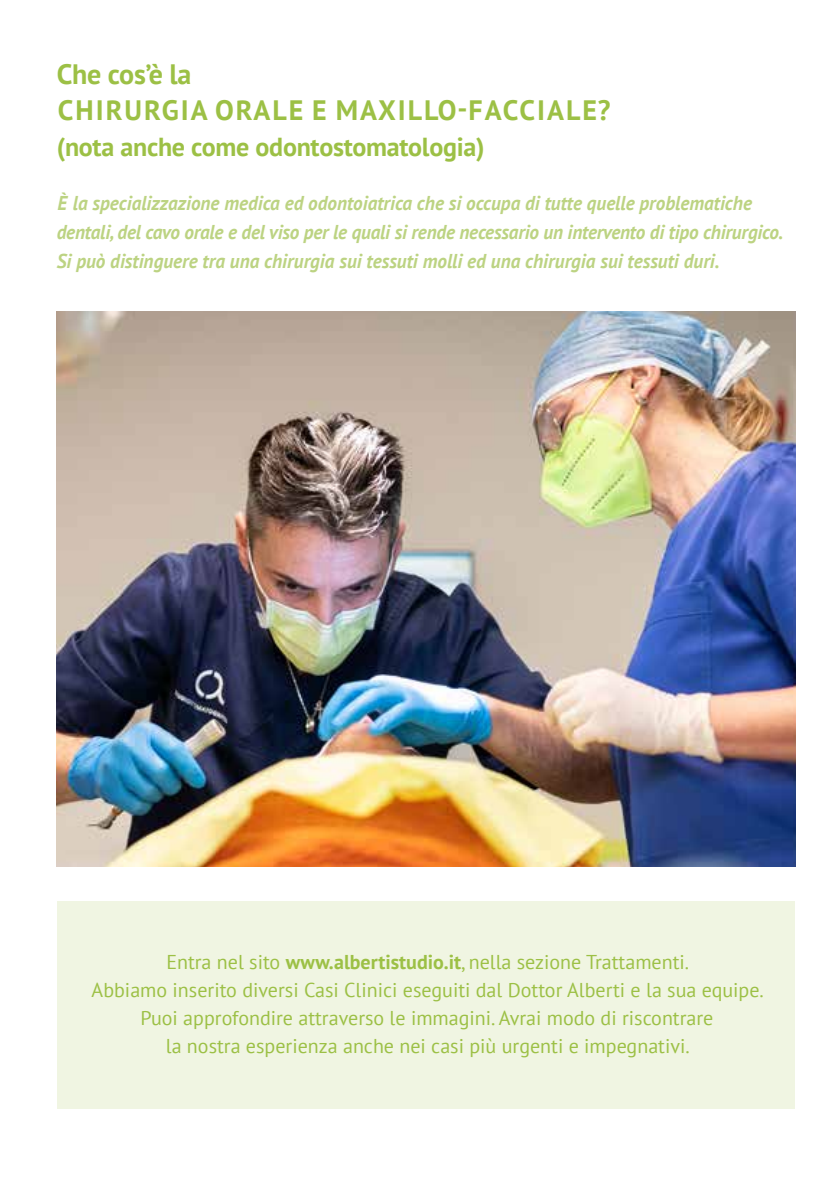
<style>
.page{position:relative;width:840px;height:1191px;background:#fff}
.page>*{position:absolute;margin:0;border:0;box-sizing:border-box;transform-origin:0 0}
.t1{font:700 28px/36px "PT Sans";letter-spacing:.07em;color:#9cc045}
.t2{font:700 26px "PT Sans";letter-spacing:-.01em;color:#9cc045}
.t3{font:20px/28px "PT Sans";color:#9cc045;text-align:center}
.t4{font:italic 700 20px/29px "PT Sans";color:#bcd382;scale:.96 1}
.s1{font-weight:700}
</style>
<div class="page">
<div style="left:57px;top:901px;width:737px;height:207px;background:#f0f5e2"></div>
<img style="left:57px;top:311px;width:738px;height:555px">
<h1 class="t1" style="left:57px;top:55px;width:555px">Che cos’è la<br>CHIRURGIA ORALE E MAXILLO-FACCIALE?</h1>
<h2 class="t2" style="left:57px;top:129px;width:429px">(nota anche come odontostomatologia)</h2>
<p class="t4" style="left:57px;top:188px;width:758px">È la specializzazione medica ed odontoiatrica che si occupa di tutte quelle problematiche dentali, del cavo orale e del viso per le quali si rende necessario un intervento di tipo chirurgico.<br>Si può distinguere tra una chirurgia sui tessuti molli ed una chirurgia sui tessuti duri.</p>
<p class="t3" style="left:92px;top:947px;width:673px">Entra nel sito <span class="s1">www.albertistudio.it</span>, nella sezione Trattamenti.<br>Abbiamo inserito diversi Casi Clinici eseguiti dal Dottor Alberti e la sua equipe.<br>Puoi approfondire attraverso le immagini. Avrai modo di riscontrare<br>la nostra esperienza anche nei casi più urgenti e impegnativi.</p>
</div>
